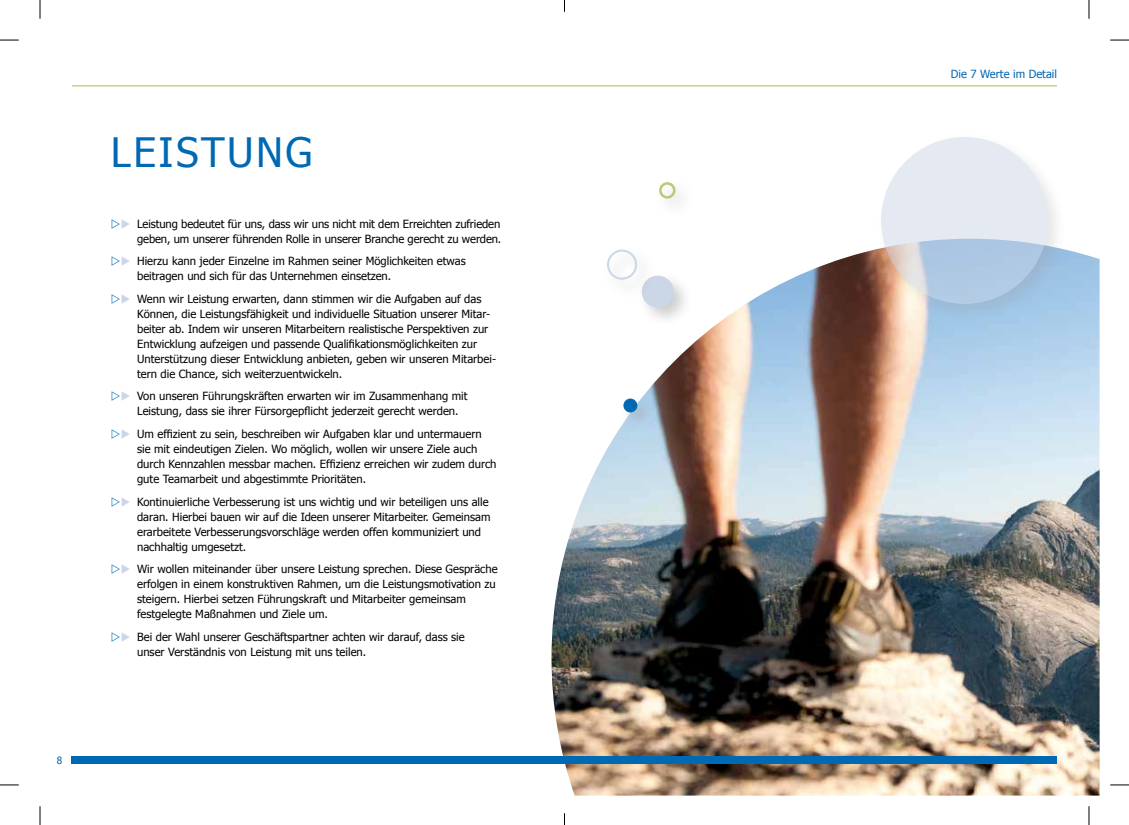
<style>
.page{position:relative;width:1129px;height:825px;background:#fff}
.page>*{position:absolute;margin:0;border:0;box-sizing:border-box;transform-origin:0 0}
.t1{font:40.38px "Tahoma";letter-spacing:.06em;color:#0069b4}
.t2{font:11.25px/15px "Tahoma";color:#000}
.t3{font:11.25px "Tahoma";color:#0069b4}
.t4{font:10px "Tahoma";color:#0069b4}
.s1{color:#cbd6e6}
</style>
<div class="page">
<img style="left:551px;top:249px;width:548px;height:546px">
<div style="left:638px;top:271px;width:55px;height:55px;background:#9c9d9d;opacity:.5"></div>
<div style="left:642px;top:275px;width:32px;height:32px;background:#cbd6e6;border-radius:50%"></div>
<div style="left:603px;top:245px;width:53px;height:53px;background:#9c9d9d;opacity:.5"></div>
<div style="left:607px;top:249px;width:30px;height:30px;border:2px solid #cbd6e6;border-radius:50%"></div>
<div style="left:619px;top:394px;width:37px;height:37px;background:#9c9d9d;opacity:.5"></div>
<div style="left:623px;top:398px;width:14px;height:14px;background:#0069b4;border-radius:50%"></div>
<div style="left:659px;top:182px;width:16px;height:16px;border:2px solid #b6cb74;border-radius:50%"></div>
<div style="left:877px;top:132px;width:190px;height:191px;background:#9c9d9d;opacity:.5"></div>
<svg style="left:881px;top:137px;width:167px;height:167px;background:#d5dfec"></svg>
<div style="left:72px;top:756px;width:985px;height:7px;background:#0069b4"></div>
<hr style="left:72px;top:85px;width:985px;height:1px;background:#b6cb74">
<svg style="left:0;top:39px;width:19px;height:2px"></svg>
<svg style="left:1110px;top:39px;width:19px;height:2px"></svg>
<svg style="left:0;top:784px;width:19px;height:1px"></svg>
<svg style="left:1110px;top:784px;width:19px;height:1px"></svg>
<svg style="left:39px;top:0;width:2px;height:19px"></svg>
<svg style="left:39px;top:806px;width:2px;height:18px"></svg>
<svg style="left:1088px;top:0;width:2px;height:19px"></svg>
<svg style="left:1088px;top:806px;width:2px;height:18px"></svg>
<p class="t4" style="left:57px;top:753px;width:7px">8</p>
<h1 class="t1" style="left:111px;top:125px;width:203px">LEISTUNG</h1>
<p class="t2" style="left:121px;top:215px;width:382px;text-align:right"><span class="s1">◆</span> Leistung bedeutet für uns, dass wir uns nicht mit dem Erreichten zufrieden geben, um unserer führenden Rolle in unserer Branche gerecht zu werden.</p>
<p class="t2" style="left:137px;top:253px;width:330px;text-indent:-16px"><span class="s1">◆</span> Hierzu kann jeder Einzelne im Rahmen seiner Möglichkeiten etwas beitragen und sich für das Unternehmen einsetzen.</p>
<p class="t2" style="left:137px;top:290px;width:360px;text-indent:-16px"><span class="s1">◆</span> Wenn wir Leistung erwarten, dann stimmen wir die Aufgaben auf das Können, die Leistungsfähigkeit und individuelle Situation unserer Mitar&shy;beiter ab. Indem wir unseren Mitarbeitern realistische Perspektiven zur Entwicklung aufzeigen und passende Qualifikationsmöglichkeiten zur Unterstützung dieser Entwicklung anbieten, geben wir unseren Mitarbei&shy;tern die Chance, sich weiterzuentwickeln.</p>
<p class="t2" style="left:137px;top:388px;width:332px;text-indent:-16px"><span class="s1">◆</span> Von unseren Führungskräften erwarten wir im Zusammenhang mit<br>Leistung, dass sie ihrer Fürsorgepflicht jederzeit gerecht werden.</p>
<p class="t2" style="left:137px;top:425px;width:361px;text-indent:-16px"><span class="s1">◆</span> Um effizient zu sein, beschreiben wir Aufgaben klar und untermauern sie mit eindeutigen Zielen. Wo möglich, wollen wir unsere Ziele auch durch Kennzahlen messbar machen. Effizienz erreichen wir zudem durch gute Teamarbeit und abgestimmte Prioritäten.</p>
<p class="t2" style="left:137px;top:493px;width:355px;text-indent:-16px"><span class="s1">◆</span> Kontinuierliche Verbesserung ist uns wichtig und wir beteiligen uns alle daran. Hierbei bauen wir auf die Ideen unserer Mitarbeiter. Gemeinsam erarbeitete Verbesserungsvorschläge werden offen kommuniziert und nachhaltig umgesetzt.</p>
<p class="t2" style="left:137px;top:560px;width:362px;text-indent:-16px"><span class="s1">◆</span> Wir wollen miteinander über unsere Leistung sprechen. Diese Gespräche erfolgen in einem konstruktiven Rahmen, um die Leistungsmotivation zu steigern. Hierbei setzen Führungskraft und Mitarbeiter gemeinsam festgelegte Maßnahmen und Ziele um.</p>
<p class="t2" style="left:137px;top:628px;width:329px;text-indent:-16px"><span class="s1">◆</span> Bei der Wahl unserer Geschäftspartner achten wir darauf, dass sie unser Verständnis von Leistung mit uns teilen.</p>
<p class="t3" style="left:951px;top:66px;width:108px">Die 7 Werte im Detail</p>
</div>
